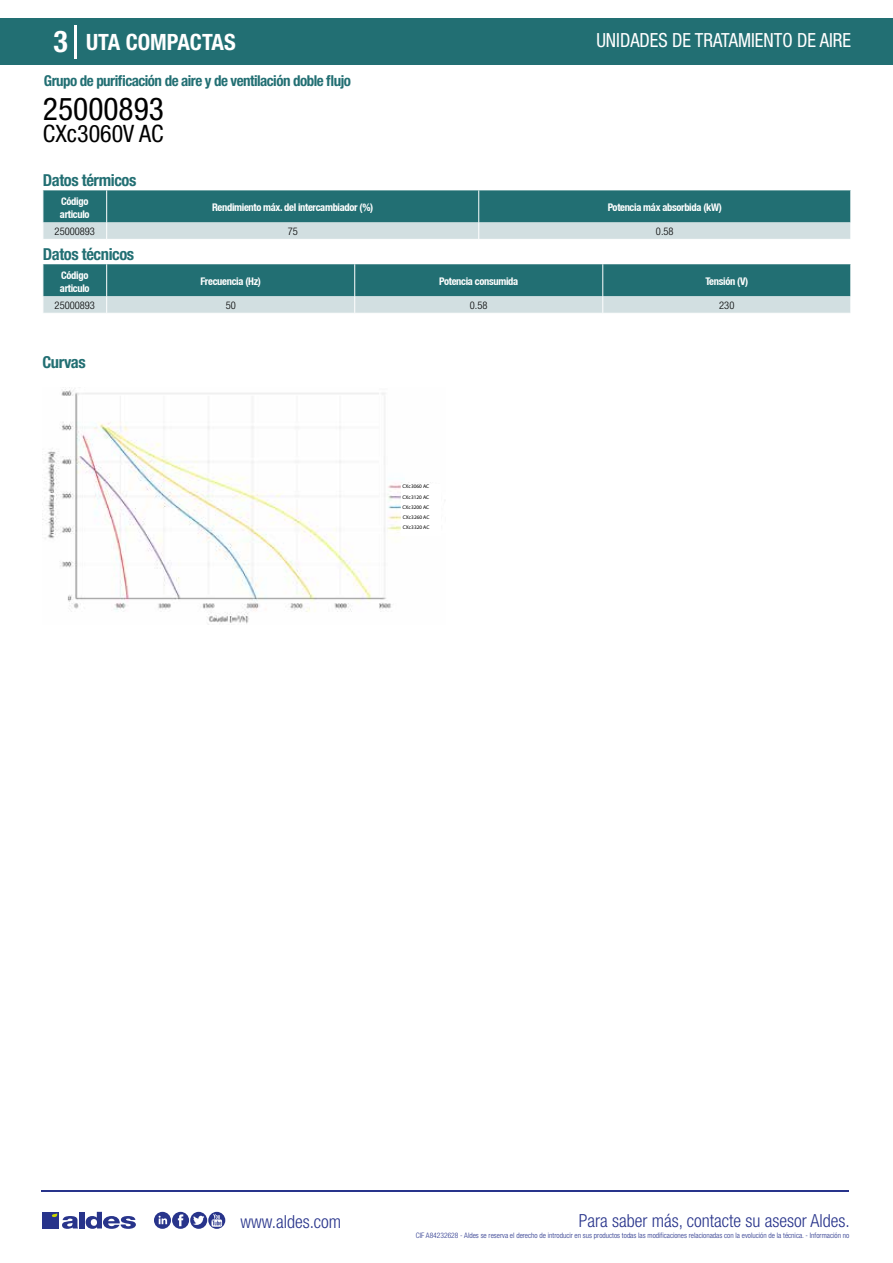
<style>
.page{position:relative;width:893px;height:1263px;background:#fff}
.page>*{position:absolute;margin:0;border:0;box-sizing:border-box;transform-origin:0 0}
.t1{font:condensed 31.5px "Helvetica Neue LT Std";color:#000}
.t2{font:700 condensed 30px "Helvetica Neue LT Std";color:#fff}
.t3{font:condensed 24px "Helvetica Neue LT Std";color:#000}
.t4{font:700 condensed 22.5px "Helvetica Neue LT Std";color:#fff}
.t5{font:condensed 19.5px "Helvetica Neue LT Std";color:#fff;scale:.95 1}
.t6{font:300 condensed 18px "Helvetica Neue";color:#28348b}
.t7{font:700 condensed 16.5px "Helvetica Neue LT Std";letter-spacing:-.025em;color:#226f73}
.t8{font:700 condensed 15px "Helvetica Neue LT Std";letter-spacing:-.035em;color:#226f73}
.t9{font:700 condensed 10.5px/13.5px "Helvetica Neue";letter-spacing:-.03em;color:#fff}
.t10{font:300 condensed 10.5px "Helvetica Neue";color:#000}
.t11{font:300 condensed 7.5px "Helvetica Neue";color:#28348b}
.t12{font:5.25px/10.4px "Myriad Pro";color:#000}
</style>
<div class="page">
<div style="left:0;top:18px;width:893px;height:46px;background:#226f73"></div>
<hr style="left:74px;top:25px;width:2px;height:33px;background:#fff">
<hr style="left:41px;top:1190px;width:808px;height:1px;background:#28348b">
<svg style="left:154px;top:1212px;width:71px;height:17px"></svg>
<div style="left:42px;top:1212px;width:17px;height:16px;background:#28348b"></div>
<div style="left:79px;top:1212px;width:5px;height:16px;background:#28348b"></div>
<svg style="left:86px;top:1212px;width:50px;height:17px"></svg>
<svg style="left:52px;top:1213px;width:26px;height:16px"></svg>
<svg style="left:43px;top:190px;width:808px;height:49px;background:#60979a"></svg>
<svg style="left:43px;top:264px;width:808px;height:49px;background:#60979a"></svg>
<img style="left:43px;top:387px;width:388px;height:238px">
<div style="left:402px;top:484px;width:39px;height:52px;background:#fff"></div>
<h2 class="t2" style="left:54px;top:24px;width:16px">3</h2>
<h3 class="t4" style="left:86px;top:28px;width:151px">UTA COMPACTAS</h3>
<h3 class="t5" style="left:596px;top:29px;width:270px">UNIDADES DE TRATAMIENTO DE AIRE</h3>
<h3 class="t8" style="left:44px;top:71px;width:309px">Grupo de purificación de aire y de ventilación doble flujo</h3>
<h1 class="t1" style="left:43px;top:91px;width:122px">25000893</h1>
<h3 class="t3" style="left:43px;top:120px;width:122px">CXc3060V AC</h3>
<h3 class="t7" style="left:43px;top:170px;width:95px">Datos térmicos</h3>
<h3 class="t9" style="left:60px;top:194px;width:31px">Código articulo</h3>
<h3 class="t9" style="left:212px;top:201px;width:163px">Rendimiento máx. del intercambiador (%)</h3>
<h3 class="t9" style="left:608px;top:201px;width:116px">Potencia máx absorbida (kW)</h3>
<h3 class="t10" style="left:55px;top:225px;width:42px">25000893</h3>
<h3 class="t10" style="left:288px;top:225px;width:12px">75</h3>
<h3 class="t10" style="left:656px;top:225px;width:19px">0.58</h3>
<h3 class="t7" style="left:43px;top:244px;width:93px">Datos técnicos</h3>
<h3 class="t9" style="left:60px;top:268px;width:31px">Código articulo</h3>
<h3 class="t9" style="left:200px;top:275px;width:62px">Frecuencia (Hz)</h3>
<h3 class="t9" style="left:439px;top:275px;width:80px">Potencia consumida</h3>
<h3 class="t9" style="left:705px;top:275px;width:44px">Tensión (V)</h3>
<h3 class="t10" style="left:55px;top:299px;width:42px">25000893</h3>
<h3 class="t10" style="left:226px;top:299px;width:12px">50</h3>
<h3 class="t10" style="left:470px;top:299px;width:19px">0.58</h3>
<h3 class="t10" style="left:719px;top:299px;width:17px">230</h3>
<h3 class="t7" style="left:43px;top:352px;width:45px">Curvas</h3>
<p class="t12" style="left:403px;top:483px;width:28px;line-height:9.3px">CXc3060 AC<br>CXc3120 AC</p>
<p class="t12" style="left:403px;top:502px;width:28px;text-align:justify">CXc3200 AC CXc3260 AC CXc3320 AC</p>
<h3 class="t6" style="left:240px;top:1211px;width:102px">www.aldes.com</h3>
<h3 class="t6" style="left:579px;top:1211px;width:272px">Para saber más, contacte su asesor Aldes.</h3>
<p class="t11" style="left:416px;top:1230px;width:435px">CIF A84232628 - Aldes se reserva el derecho de introducir en sus productos todas las modificaciones relacionadas con la evolución de la técnica. - Información no</p>
</div>
